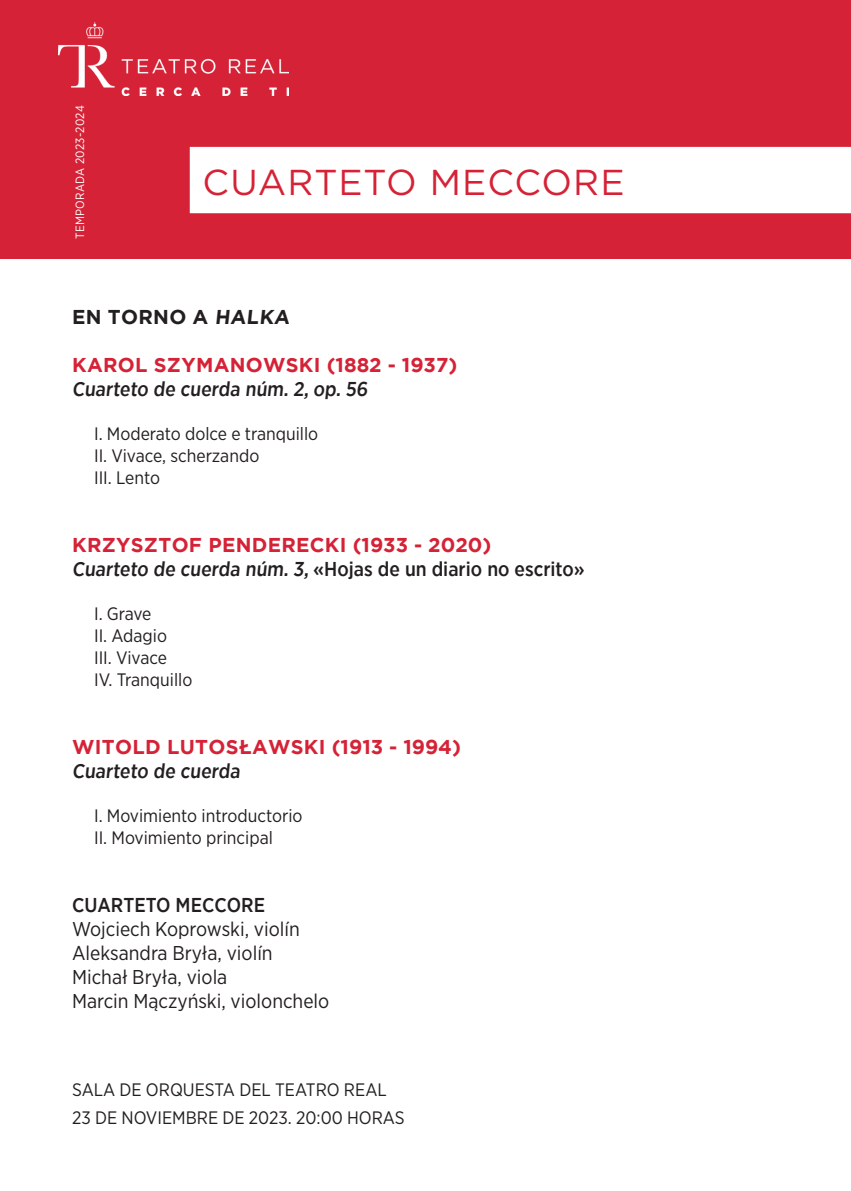
<style>
.page{position:relative;width:851px;height:1191px;background:#fff}
.page>*{position:absolute;margin:0;border:0;box-sizing:border-box;transform-origin:0 0}
.t1{font:36px "Gotham";letter-spacing:.03em;color:#d52236}
.t2{font:500 20px "Gotham Narrow";color:#231f20}
.t3{font:20px/24px "Gotham Narrow";color:#231f20}
.t4{font:700 20px "Gotham";letter-spacing:.015em;color:#d52236}
.t5{font:700 20px "Gotham";letter-spacing:.015em;color:#231f20}
.t6{font:18px/22px "Gotham Narrow";color:#231f20}
.t7{font:12px "Gotham Narrow";letter-spacing:.025em;color:#fff}
</style>
<div class="page">
<div style="left:0;top:0;width:850px;height:258px;background:#d52236"></div>
<img style="left:58px;top:22px;width:230px;height:74px">
<div style="left:190px;top:147px;width:660px;height:66px;background:#fff"></div>
<p class="t7" style="left:72px;top:239px;width:135px;rotate:-90deg">TEMPORADA 2023-2024</p>
<h1 class="t1" style="left:202px;top:159px;width:423px">CUARTETO MECCORE</h1>
<p class="t5" style="left:72px;top:305px;width:221px">EN TORNO A HALKA</p>
<p class="t4" style="left:72px;top:353px;width:386px">KAROL SZYMANOWSKI (1882 - 1937)</p>
<p class="t2" style="left:72px;top:376px;width:300px">Cuarteto de cuerda núm. 2, op. 56</p>
<p class="t6" style="left:94px;top:422px;width:226px">I. Moderato dolce e tranquillo<br>II. Vivace, scherzando<br>III. Lento</p>
<p class="t4" style="left:72px;top:533px;width:420px">KRZYSZTOF PENDERECKI (1933 - 2020)</p>
<p class="t2" style="left:72px;top:556px;width:514px">Cuarteto de cuerda núm. 3, «Hojas de un diario no escrito»</p>
<p class="t6" style="left:94px;top:602px;width:100px">I. Grave<br>II. Adagio<br>III. Vivace<br>IV. Tranquillo</p>
<p class="t4" style="left:72px;top:735px;width:390px">WITOLD LUTOSŁAWSKI (1913 - 1994)</p>
<p class="t2" style="left:72px;top:758px;width:172px">Cuarteto de cuerda</p>
<p class="t6" style="left:94px;top:804px;width:210px">I. Movimiento introductorio<br>II. Movimiento principal</p>
<p class="t2" style="left:72px;top:892px;width:194px">CUARTETO MECCORE</p>
<p class="t3" style="left:72px;top:916px;width:259px">Wojciech Koprowski, violín<br>Aleksandra Bryła, violín<br>Michał Bryła, viola<br>Marcin Mączyński, violonchelo</p>
<p class="t6" style="left:72px;top:1075px;width:334px;line-height:27.6px">SALA DE ORQUESTA DEL TEATRO REAL<br>23 DE NOVIEMBRE DE 2023. 20:00 HORAS</p>
</div>
